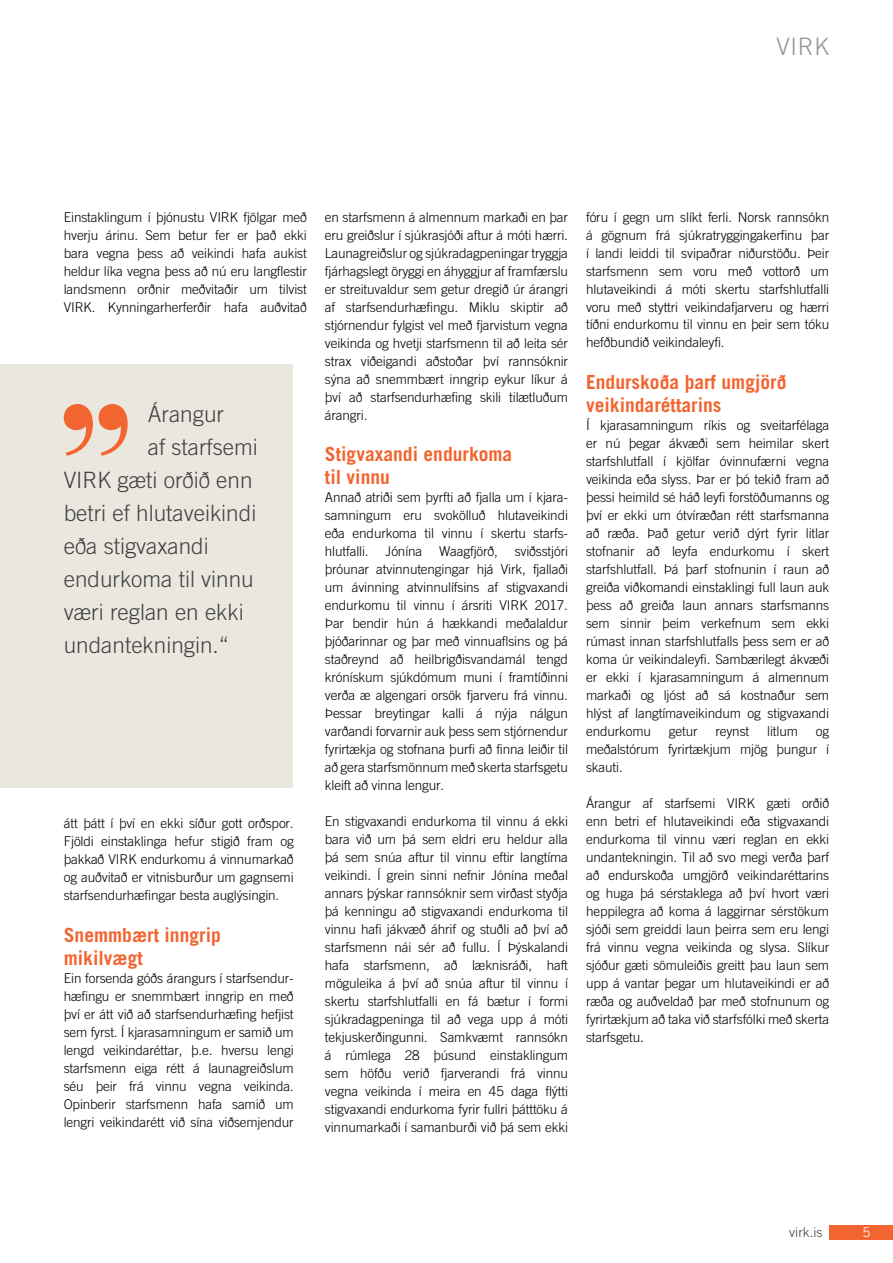
<style>
.page{position:relative;width:893px;height:1263px;background:#fff}
.page>*{position:absolute;margin:0;border:0;box-sizing:border-box;transform-origin:0 0}
.t1{font:300 24px "Trade Gothic";color:#939598}
.t2{font:300 22.5px "Trade Gothic";color:#414042}
.t3{font:700 19.5px/23.4px "Trade Gothic";color:#f26531}
.t4{font:300 13.5px/18px "Trade Gothic";letter-spacing:-.01em;color:#000;text-align:justify}
.t5{font:300 13.5px "Trade Gothic";letter-spacing:.005em;color:#414042}
.t6{font:300 13.5px "Trade Gothic";color:#fff}
</style>
<div class="page">
<div style="left:0;top:364px;width:292px;height:423px;background:#e9e7de"></div>
<svg style="left:64px;top:404px;width:64px;height:52px"></svg>
<div style="left:829px;top:1225px;width:64px;height:14px;background:#f26531"></div>
<h1 class="t1" style="left:776px;top:33px;width:54px">VIRK</h1>
<p class="t4" style="left:64px;top:208px;width:245px">Einstaklingum í þjónustu VIRK fjölgar með hverju árinu. Sem betur fer er það ekki bara vegna þess að veikindi hafa aukist heldur líka vegna þess að nú eru langflestir landsmenn orðnir meðvitaðir um tilvist VIRK. Kynningarherferðir hafa auðvitað</p>
<h2 class="t2" style="left:148px;top:400px;width:78px">Árangur</h2>
<h2 class="t2" style="left:148px;top:433px;width:111px">af starfsemi</h2>
<h2 class="t2" style="left:64px;top:466px;width:190px">VIRK gæti orðið enn</h2>
<h2 class="t2" style="left:64px;top:499px;width:194px">betri ef hlutaveikindi</h2>
<h2 class="t2" style="left:64px;top:532px;width:146px">eða stigvaxandi</h2>
<h2 class="t2" style="left:64px;top:565px;width:192px">endurkoma til vinnu</h2>
<h2 class="t2" style="left:64px;top:598px;width:181px">væri reglan en ekki</h2>
<h2 class="t2" style="left:64px;top:631px;width:167px">undantekningin.“</h2>
<p class="t4" style="left:64px;top:814px;width:231px">átt þátt í því en ekki síður gott orðspor.<br>Fjöldi einstaklinga hefur stigið fram og þakkað VIRK endurkomu á vinnumarkað og auðvitað er vitnisburður um gagnsemi starfsendurhæfingar besta auglýsingin.</p>
<h3 class="t3" style="left:64px;top:923px;width:159px">Snemmbært inngrip mikilvægt</h3>
<p class="t4" style="left:64px;top:969px;width:231px">Ein forsenda góðs árangurs í starfsendur&shy;hæfingu er snemmbært inngrip en með því er átt við að starfsendurhæfing hefjist sem fyrst. Í kjarasamningum er samið um lengd veikindaréttar, þ.e. hversu lengi starfsmenn eiga rétt á launagreiðslum séu þeir frá vinnu vegna veikinda.<br>Opinberir starfsmenn hafa samið um lengri veikindarétt við sína viðsemjendur</p>
<p class="t4" style="left:325px;top:208px;width:245px">en starfsmenn á almennum markaði en þar eru greiðslur í sjúkrasjóði aftur á móti hærri.<br>Launagreiðslur og sjúkradagpeningar tryggja fjárhagslegt öryggi en áhyggjur af framfærslu er streituvaldur sem getur dregið úr árangri af starfsendurhæfingu. Miklu skiptir að stjórnendur fylgist vel með fjarvistum vegna veikinda og hvetji starfsmenn til að leita sér strax viðeigandi aðstoðar því rannsóknir sýna að snemmbært inngrip eykur líkur á því að starfsendurhæfing skili tilætluðum árangri.</p>
<h3 class="t3" style="left:325px;top:442px;width:189px">Stigvaxandi endurkoma til vinnu</h3>
<p class="t4" style="left:325px;top:488px;width:245px">Annað atriði sem þyrfti að fjalla um í kjara&shy;samningum eru svokölluð hlutaveikindi eða endurkoma til vinnu í skertu starfs&shy;hlutfalli. Jónína Waagfjörð, sviðsstjóri þróunar atvinnutengingar hjá Virk, fjallaði um ávinning atvinnulífsins af stigvaxandi endurkomu til vinnu í ársriti VIRK 2017.<br>Þar bendir hún á hækkandi meðalaldur þjóðarinnar og þar með vinnuaflsins og þá staðreynd að heilbrigðisvandamál tengd krónískum sjúkdómum muni í framtíðinni verða æ algengari orsök fjarveru frá vinnu.<br>Þessar breytingar kalli á nýja nálgun varðandi forvarnir auk þess sem stjórnendur fyrirtækja og stofnana þurfi að finna leiðir til að gera starfsmönnum með skerta starfsgetu kleift að vinna lengur.</p>
<p class="t4" style="left:325px;top:812px;width:245px">En stigvaxandi endurkoma til vinnu á ekki bara við um þá sem eldri eru heldur alla þá sem snúa aftur til vinnu eftir langtíma veikindi. Í grein sinni nefnir Jónína meðal annars þýskar rannsóknir sem virðast styðja þá kenningu að stigvaxandi endurkoma til vinnu hafi jákvæð áhrif og stuðli að því að starfsmenn nái sér að fullu. Í Þýskalandi hafa starfsmenn, að læknisráði, haft möguleika á því að snúa aftur til vinnu í skertu starfshlutfalli en fá bætur í formi sjúkradagpeninga til að vega upp á móti tekjuskerðingunni. Samkvæmt rannsókn á rúmlega 28 þúsund einstaklingum sem höfðu verið fjarverandi frá vinnu vegna veikinda í meira en 45 daga flýtti stigvaxandi endurkoma fyrir fullri þátttöku á vinnumarkaði í samanburði við þá sem ekki</p>
<p class="t4" style="left:586px;top:208px;width:245px">fóru í gegn um slíkt ferli. Norsk rannsókn á gögnum frá sjúkratryggingakerfinu þar í landi leiddi til svipaðrar niðurstöðu. Þeir starfsmenn sem voru með vottorð um hlutaveikindi á móti skertu starfshlutfalli voru með styttri veikindafjarveru og hærri tíðni endurkomu til vinnu en þeir sem tóku hefðbundið veikindaleyfi.</p>
<h3 class="t3" style="left:586px;top:370px;width:202px">Endurskoða þarf umgjörð veikindaréttarins</h3>
<p class="t4" style="left:586px;top:416px;width:245px">Í kjarasamningum ríkis og sveitarfélaga er nú þegar ákvæði sem heimilar skert starfshlutfall í kjölfar óvinnufærni vegna veikinda eða slyss. Þar er þó tekið fram að þessi heimild sé háð leyfi forstöðumanns og því er ekki um ótvíræðan rétt starfsmanna að ræða. Það getur verið dýrt fyrir litlar stofnanir að leyfa endurkomu í skert starfshlutfall. Þá þarf stofnunin í raun að greiða viðkomandi einstaklingi full laun auk þess að greiða laun annars starfsmanns sem sinnir þeim verkefnum sem ekki rúmast innan starfshlutfalls þess sem er að koma úr veikindaleyfi. Sambærilegt ákvæði er ekki í kjarasamningum á almennum markaði og ljóst að sá kostnaður sem hlýst af langtímaveikindum og stigvaxandi endurkomu</p>
<p class="t4" style="left:669px;top:722px;width:30px">getur</p>
<p class="t4" style="left:715px;top:722px;width:35px">reynst</p>
<p class="t4" style="left:767px;top:722px;width:32px">litlum</p>
<p class="t4" style="left:586px;top:722px;width:245px;text-indent:230px">og meðalstórum fyrirtækjum mjög þungur í skauti.</p>
<p class="t4" style="left:586px;top:794px;width:245px">Árangur af starfsemi VIRK gæti orðið enn betri ef hlutaveikindi eða stigvaxandi endurkoma til vinnu væri reglan en ekki undantekningin. Til að svo megi verða þarf að endurskoða umgjörð veikindaréttarins og huga þá sérstaklega að því hvort væri heppilegra að koma á laggirnar sérstökum sjóði sem greiddi laun þeirra sem eru lengi frá vinnu vegna veikinda og slysa. Slíkur sjóður gæti sömuleiðis greitt þau laun sem upp á vantar þegar um hlutaveikindi er að ræða og auðveldað þar með stofnunum og fyrirtækjum að taka við starfsfólki með skerta starfsgetu.</p>
<p class="t5" style="left:789px;top:1224px;width:35px">virk.is</p>
<p class="t6" style="left:863px;top:1224px;width:9px">5</p>
</div>
